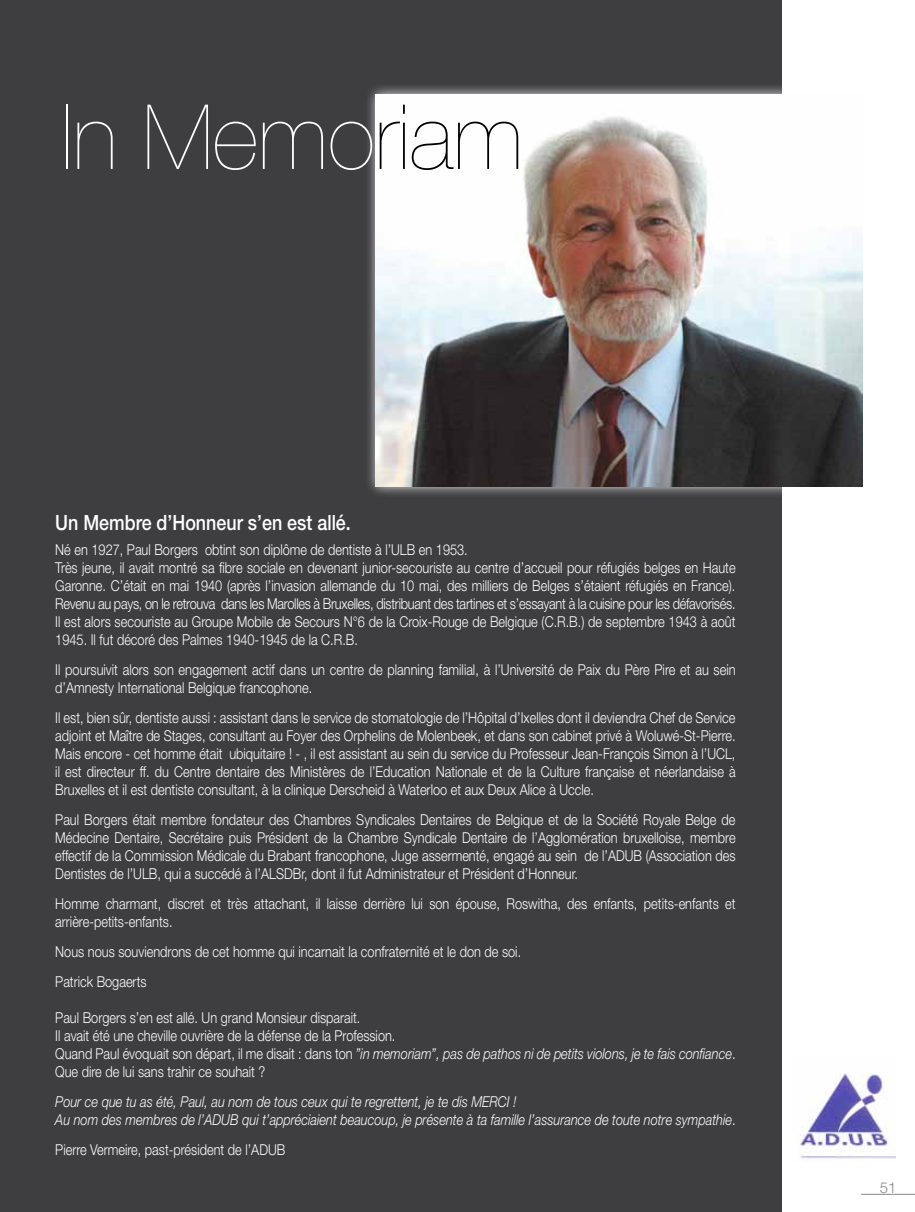
<style>
.page{position:relative;width:915px;height:1212px;background:#fff}
.page>*{position:absolute;margin:0;border:0;box-sizing:border-box;transform-origin:0 0}
.t1{font:200 90px "Helvetica Neue LT Std";color:#fff}
.t2{font:500 21px "Helvetica Neue LT Std";color:#fff;scale:.85 1}
.t3{font:300 15px/18px "Helvetica Neue LT Std";color:#fff;scale:.85 1}
.t4{font:italic 300 15px/18px "Helvetica Neue LT Std";color:#fff;scale:.85 1}
.t5{font:300 15px "Helvetica Neue LT Std";color:#87888a}
.s1{color:#000}
.s2{font-style:italic}
.s3{font-style:normal}
</style>
<div class="page">
<hr style="left:860px;top:1194px;width:54px;height:1px;background:#87888a">
<hr style="left:0;top:0;width:1px;height:55px;background:#91898a">
<div style="left:1px;top:0;width:781px;height:1212px;background:#3e3d40"></div>
<div style="left:364px;top:82px;width:509px;height:416px;background:#fff;opacity:.9"></div>
<img style="left:376px;top:94px;width:486px;height:393px">
<img style="left:800px;top:1073px;width:95px;height:86px">
<h1 class="t1" style="left:61px;top:85px;width:463px">In Memo<span class="s1">riam</span></h1>
<h2 class="t2" style="left:55px;top:510px;width:349px">Un Membre d’Honneur s’en est allé.</h2>
<p class="t3" style="left:55px;top:540px;width:801px">Né en 1927, Paul Borgers obtint son diplôme de dentiste à l’ULB en 1953.<br>Très jeune, il avait montré sa fibre sociale en devenant junior-secouriste au centre d’accueil pour réfugiés belges en Haute Garonne. C’était en mai 1940 (après l’invasion allemande du 10 mai, des milliers de Belges s’étaient réfugiés en France).<br>Revenu au pays, on le retrouva dans les Marolles à Bruxelles, distribuant des tartines et s’essayant à la cuisine pour les défavorisés.<br>Il est alors secouriste au Groupe Mobile de Secours N°6 de la Croix-Rouge de Belgique (C.R.B.) de septembre 1943 à août 1945. Il fut décoré des Palmes 1940-1945 de la C.R.B.</p>
<p class="t3" style="left:55px;top:660px;width:801px">Il poursuivit alors son engagement actif dans un centre de planning familial, à l’Université de Paix du Père Pire et au sein d’Amnesty International Belgique francophone.</p>
<p class="t3" style="left:55px;top:708px;width:801px;text-align:justify">Il est, bien sûr, dentiste aussi : assistant dans le service de stomatologie de l’Hôpital d’Ixelles dont il deviendra Chef de Service adjoint et Maître de Stages, consultant au Foyer des Orphelins de Molenbeek, et dans son cabinet privé à Woluwé-St-Pierre.<br>Mais encore - cet homme était ubiquitaire ! - , il est assistant au sein du service du Professeur Jean-François Simon à l’UCL, il est directeur ff. du Centre dentaire des Ministères de l’Education Nationale et de la Culture française et néerlandaise à Bruxelles et il est dentiste consultant, à la clinique Derscheid à Waterloo et aux Deux Alice à Uccle.</p>
<p class="t3" style="left:55px;top:810px;width:801px;text-align:justify">Paul Borgers était membre fondateur des Chambres Syndicales Dentaires de Belgique et de la Société Royale Belge de Médecine Dentaire, Secrétaire puis Président de la Chambre Syndicale Dentaire de l’Agglomération bruxelloise, membre effectif de la Commission Médicale du Brabant francophone, Juge assermenté, engagé au sein de l’ADUB (Association des Dentistes de l’ULB, qui a succédé à l’ALSDBr, dont il fut Administrateur et Président d’Honneur.</p>
<p class="t3" style="left:55px;top:894px;width:801px">Homme charmant, discret et très attachant, il laisse derrière lui son épouse, Roswitha, des enfants, petits-enfants et arrière-petits-enfants.</p>
<p class="t3" style="left:55px;top:936px;width:549px;line-height:30px">Nous nous souviendrons de cet homme qui incarnait la confraternité et le don de soi.<br>Patrick Bogaerts</p>
<p class="t3" style="left:55px;top:1008px;width:801px">Paul Borgers s’en est allé. Un grand Monsieur disparait.<br>Il avait été une cheville ouvrière de la défense de la Profession.<br>Quand Paul évoquait son départ, il me disait : dans ton <span class="s2">”in memoriam”, pas de pathos ni de petits violons, je te fais confiance</span>.<br>Que dire de lui sans trahir ce souhait ?</p>
<p class="t4" style="left:55px;top:1093px;width:801px">Pour ce que tu as été, Paul, au nom de tous ceux qui te regrettent, je te dis MERCI !<br>Au nom des membres de l’ADUB qui t’appréciaient beaucoup, je présente à ta famille l’assurance de toute notre sympathie<span class="s3">.</span></p>
<p class="t3" style="left:55px;top:1140px;width:272px">Pierre Vermeire, past-président de l’ADUB</p>
<p class="t5" style="left:879px;top:1179px;width:18px">51</p>
</div>
